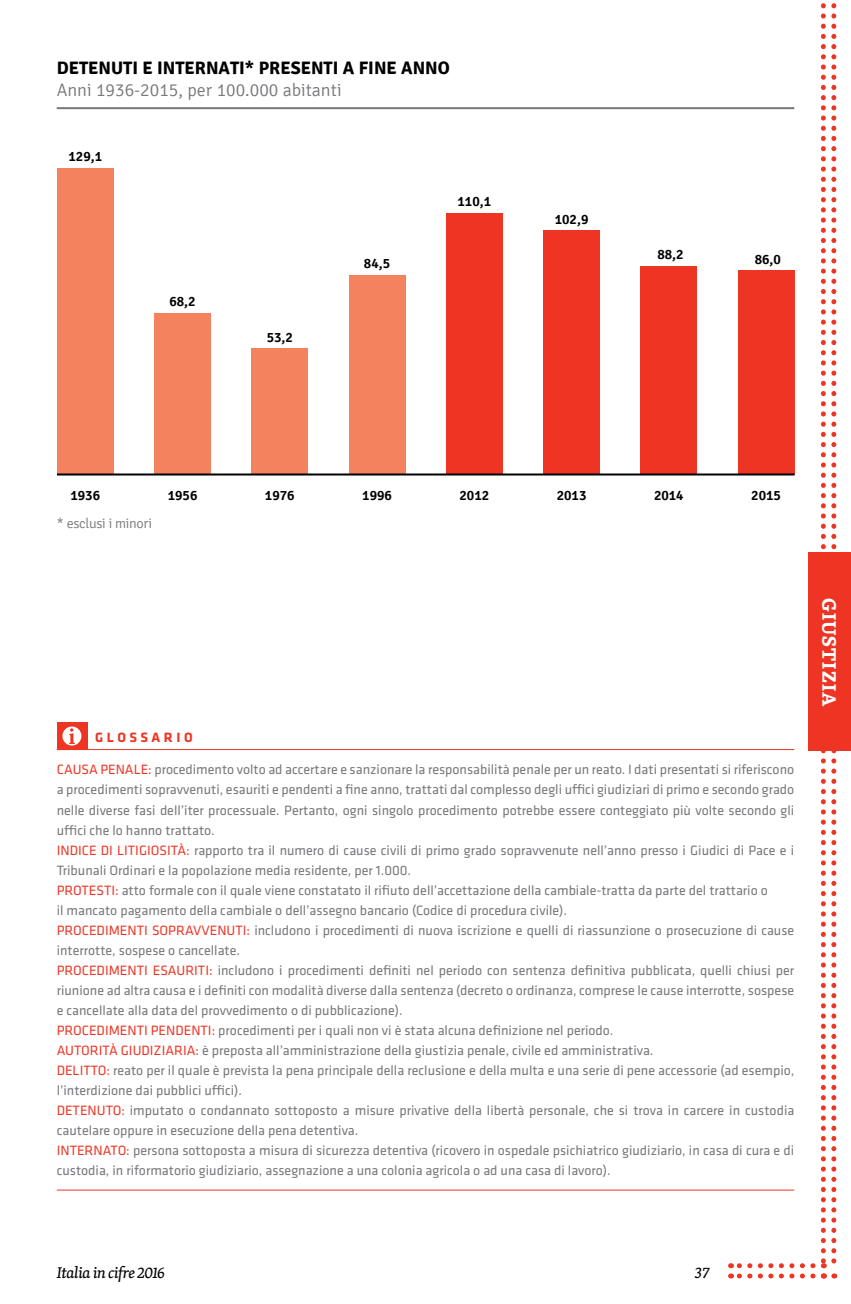
<style>
.page{position:relative;width:851px;height:1304px;background:#fff}
.page>*{position:absolute;margin:0;border:0;box-sizing:border-box;transform-origin:0 0}
.t1{font:700 20px "Skolar PE";letter-spacing:.06em;color:#fff}
.t2{font:700 18px "Signika";color:#000}
.t3{font:300 18px "Signika";color:#77787b}
.t4{font:italic 16px "Skolar PE";letter-spacing:-.025em;color:#000}
.t5{font:14px/20px "Klavika";color:#77787b}
.t6{font:600 14px "Signika";color:#000}
.t7{font:300 14px "Signika";letter-spacing:-.02em;color:#77787b}
.t8{font:700 14px "Klavika";letter-spacing:.25em;color:#ee3524}
.s1{color:#ee3524}
</style>
<div class="page">
<div style="left:808px;top:553px;width:42px;height:198px;background:#ee3524"></div>
<svg style="left:831px;top:3px;width:5px;height:1275px"></svg>
<svg style="left:820px;top:3px;width:5px;height:1275px"></svg>
<svg style="left:730px;top:1263px;width:82px;height:15px"></svg>
<hr style="left:57px;top:749px;width:737px;height:1px;background:#ee3524">
<hr style="left:57px;top:1190px;width:737px;height:1px;background:#ee3524">
<div style="left:57px;top:722px;width:30px;height:28px;background:#ee3524"></div>
<svg style="left:62px;top:726px;width:19px;height:20px"></svg>
<svg style="left:69px;top:728px;width:6px;height:16px"></svg>
<hr style="left:57px;top:107px;width:737px;height:2px;background:#77787b">
<div style="left:57px;top:168px;width:57px;height:306px;background:#f5825e"></div>
<div style="left:154px;top:313px;width:57px;height:161px;background:#f5825e"></div>
<div style="left:251px;top:348px;width:57px;height:126px;background:#f5825e"></div>
<div style="left:348px;top:275px;width:57px;height:199px;background:#f5825e"></div>
<div style="left:446px;top:213px;width:56px;height:261px;background:#ee3524"></div>
<div style="left:640px;top:266px;width:57px;height:208px;background:#ee3524"></div>
<div style="left:543px;top:230px;width:57px;height:244px;background:#ee3524"></div>
<div style="left:737px;top:270px;width:57px;height:204px;background:#ee3524"></div>
<hr style="left:57px;top:473px;width:737px;height:2px;background:#000">
<p class="t2" style="left:57px;top:57px;width:394px">DETENUTI E INTERNATI* PRESENTI A FINE ANNO</p>
<p class="t3" style="left:57px;top:79px;width:286px">Anni 1936-2015, per 100.000 abitanti</p>
<p class="t6" style="left:68px;top:148px;width:35px">129,1</p>
<p class="t6" style="left:169px;top:292px;width:28px">68,2</p>
<p class="t6" style="left:267px;top:329px;width:28px">53,2</p>
<p class="t6" style="left:364px;top:255px;width:28px">84,5</p>
<p class="t6" style="left:457px;top:193px;width:35px">110,1</p>
<p class="t6" style="left:554px;top:210px;width:35px">102,9</p>
<p class="t6" style="left:657px;top:245px;width:28px">88,2</p>
<p class="t6" style="left:754px;top:251px;width:28px">86,0</p>
<p class="t6" style="left:70px;top:487px;width:31px">1936</p>
<p class="t7" style="left:57px;top:515px;width:97px">* esclusi i minori</p>
<p class="t6" style="left:168px;top:487px;width:31px">1956</p>
<p class="t6" style="left:265px;top:487px;width:31px">1976</p>
<p class="t6" style="left:362px;top:487px;width:31px">1996</p>
<p class="t6" style="left:459px;top:487px;width:31px">2012</p>
<p class="t6" style="left:556px;top:487px;width:31px">2013</p>
<p class="t6" style="left:751px;top:487px;width:31px">2015</p>
<p class="t6" style="left:654px;top:487px;width:31px">2014</p>
<p class="t8" style="left:95px;top:727px;width:99px">GLOSSARIO</p>
<p class="t5" style="left:57px;top:759px;width:739px"><span class="s1">CAUSA PENALE:</span> procedimento volto ad accertare e sanzionare la responsabilità penale per un reato. I dati presentati si riferiscono a procedimenti sopravvenuti, esauriti e pendenti a fine anno, trattati dal complesso degli uffici giudiziari di primo e secondo grado nelle diverse fasi dell’iter processuale. Pertanto, ogni singolo procedimento potrebbe essere conteggiato più volte secondo gli uffici che lo hanno trattato.<br><span class="s1">INDICE DI LITIGIOSITÀ:</span> rapporto tra il numero di cause civili di primo grado sopravvenute nell’anno presso i Giudici di Pace e i Tribunali Ordinari e la popolazione media residente, per 1.000.<br><span class="s1">PROTESTI:</span> atto formale con il quale viene constatato il rifiuto dell’accettazione della cambiale-tratta da parte del trattario o<br>il mancato pagamento della cambiale o dell’assegno bancario (Codice di procedura civile).<br><span class="s1">PROCEDIMENTI SOPRAVVENUTI:</span> includono i procedimenti di nuova iscrizione e quelli di riassunzione o prosecuzione di cause interrotte, sospese o cancellate.<br><span class="s1">PROCEDIMENTI ESAURITI:</span> includono i procedimenti definiti nel periodo con sentenza definitiva pubblicata, quelli chiusi per riunione ad altra causa e i definiti con modalità diverse dalla sentenza (decreto o ordinanza, comprese le cause interrotte, sospese e cancellate alla data del provvedimento o di pubblicazione).<br><span class="s1">PROCEDIMENTI PENDENTI:</span> procedimenti per i quali non vi è stata alcuna definizione nel periodo.<br><span class="s1">AUTORITÀ GIUDIZIARIA:</span> è preposta all’amministrazione della giustizia penale, civile ed amministrativa.<br><span class="s1">DELITTO:</span> reato per il quale è prevista la pena principale della reclusione e della multa e una serie di pene accessorie (ad esempio, l’interdizione dai pubblici uffici).<br><span class="s1">DETENUTO:</span> imputato o condannato sottoposto a misure privative della libertà personale, che si trova in carcere in custodia cautelare oppure in esecuzione della pena detentiva.<br><span class="s1">INTERNATO:</span> persona sottoposta a misura di sicurezza detentiva (ricovero in ospedale psichiatrico giudiziario, in casa di cura e di custodia, in riformatorio giudiziario, assegnazione a una colonia agricola o ad una casa di lavoro).</p>
<h1 class="t1" style="left:845px;top:598px;width:111px;rotate:90deg">GIUSTIZIA</h1>
<p class="t4" style="left:57px;top:1260px;width:110px">Italia in cifre 2016</p>
<p class="t4" style="left:695px;top:1260px;width:16px">37</p>
</div>
